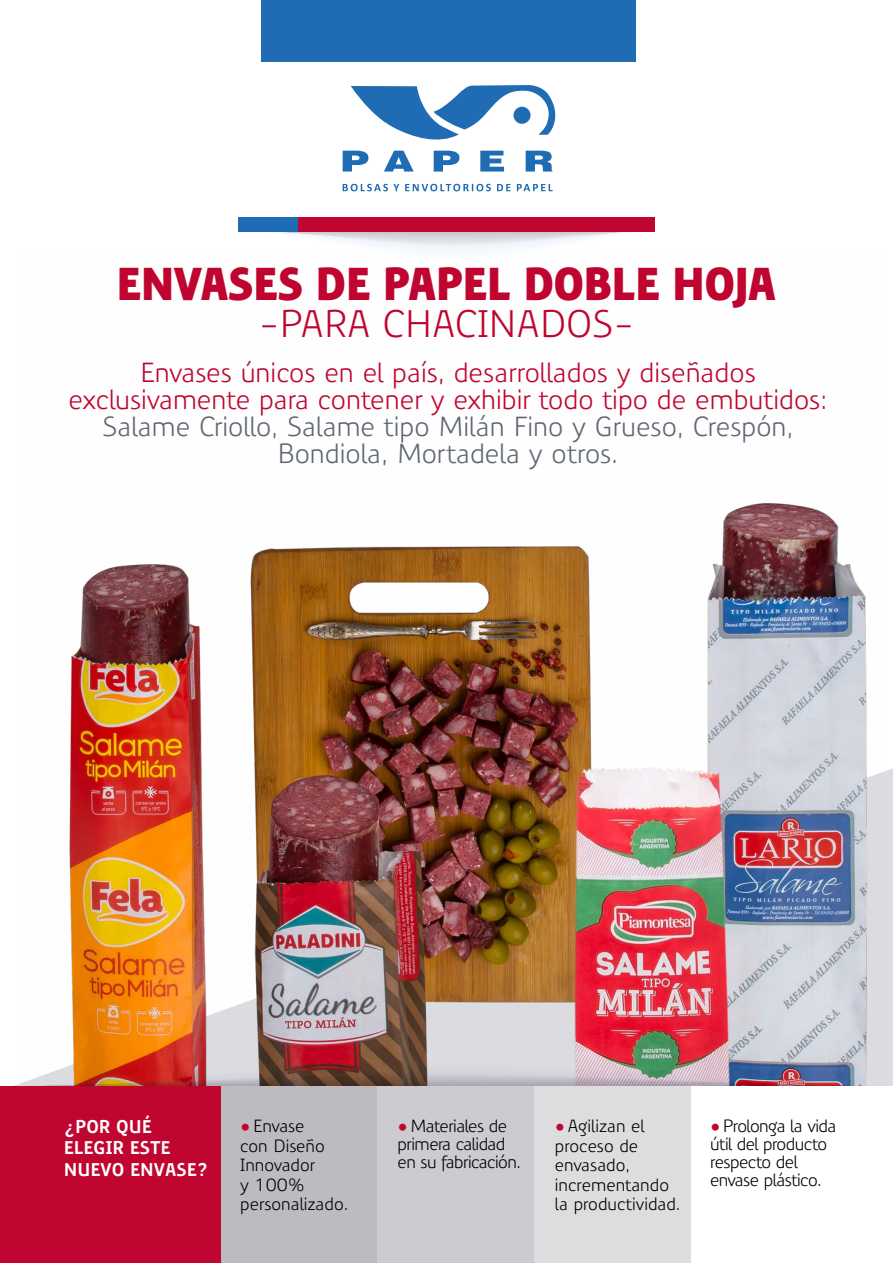
<style>
.page{position:relative;width:893px;height:1263px;background:#fff}
.page>*{position:absolute;margin:0;border:0;box-sizing:border-box;transform-origin:0 0}
.t1{font:900 45px "Precious Sans";letter-spacing:-.03em;color:#c00630}
.t2{font:37.5px "Precious Sans";color:#c00630}
.t3{font:27px/27px "Precious Sans";color:#c00630;text-align:center}
.t4{font:27px/27px "Precious Sans";color:#606874;text-align:center}
.t5{font:700 18px/21.6px "Precious Sans";color:#fff}
.t6{font:17.25px/19.5px "Precious Sans";color:#000}
.t7{font:17.25px/18px "Precious Sans";letter-spacing:-.02em;color:#000}
.s1{font-weight:700;font-size:15px;color:#c00630}
</style>
<div class="page">
<div style="left:886px;top:768px;width:7px;height:296px;background:#dddce0"></div>
<svg style="left:275px;top:232px;width:354px;height:19px"></svg>
<svg style="left:351px;top:85px;width:205px;height:55px"></svg>
<div style="left:513px;top:107px;width:18px;height:17px;background:#1f6cb4;border-radius:50%"></div>
<svg style="left:343px;top:151px;width:210px;height:21px"></svg>
<svg style="left:343px;top:184px;width:210px;height:7px"></svg>
<div style="left:262px;top:0;width:374px;height:62px;background:#1f6cb4"></div>
<div style="left:238px;top:217px;width:417px;height:15px;background:#c00630"></div>
<div style="left:238px;top:217px;width:60px;height:15px;background:#1f6cb4"></div>
<img style="left:69px;top:503px;width:817px;height:561px">
<img style="left:14px;top:1064px;width:879px;height:22px">
<div style="left:220px;top:1086px;width:157px;height:177px;background:#bdbbc1"></div>
<div style="left:377px;top:1086px;width:157px;height:177px;background:#cdcbd0"></div>
<div style="left:0;top:1086px;width:220px;height:177px;background:#c00630"></div>
<div style="left:534px;top:1086px;width:156px;height:177px;background:#dddcdf"></div>
<h1 class="t1" style="left:116px;top:255px;width:662px">ENVASES DE PAPEL DOBLE HOJA</h1>
<h2 class="t2" style="left:259px;top:300px;width:377px">-PARA CHACINADOS-</h2>
<h3 class="t3" style="left:69px;top:359px;width:760px">Envases únicos en el país, desarrollados y diseñados exclusivamente para contener y exhibir todo tipo de embutidos:</h3>
<h3 class="t4" style="left:102px;top:413px;width:693px">Salame Criollo, Salame tipo Milán Fino y Grueso, Crespón,<br>Bondiola, Mortadela y otros.</h3>
<p class="t5" style="left:64px;top:1115px;width:146px">¿POR QUÉ<br>ELEGIR ESTE<br>NUEVO ENVASE?</p>
<p class="t6" style="left:240px;top:1116px;width:109px"><span class="s1">•</span> Envase<br>con Diseño<br>Innovador<br>y 100% personalizado.</p>
<p class="t6" style="left:555px;top:1116px;width:127px"><span class="s1">•</span>Agilizan el proceso de envasado, incrementando la productividad.</p>
<p class="t7" style="left:710px;top:1117px;width:128px"><span class="s1">•</span> Prolonga la vida útil del producto respecto del envase plástico.</p>
<p class="t7" style="left:398px;top:1117px;width:125px"><span class="s1">•</span> Materiales de primera calidad en su fabricación.</p>
</div>
